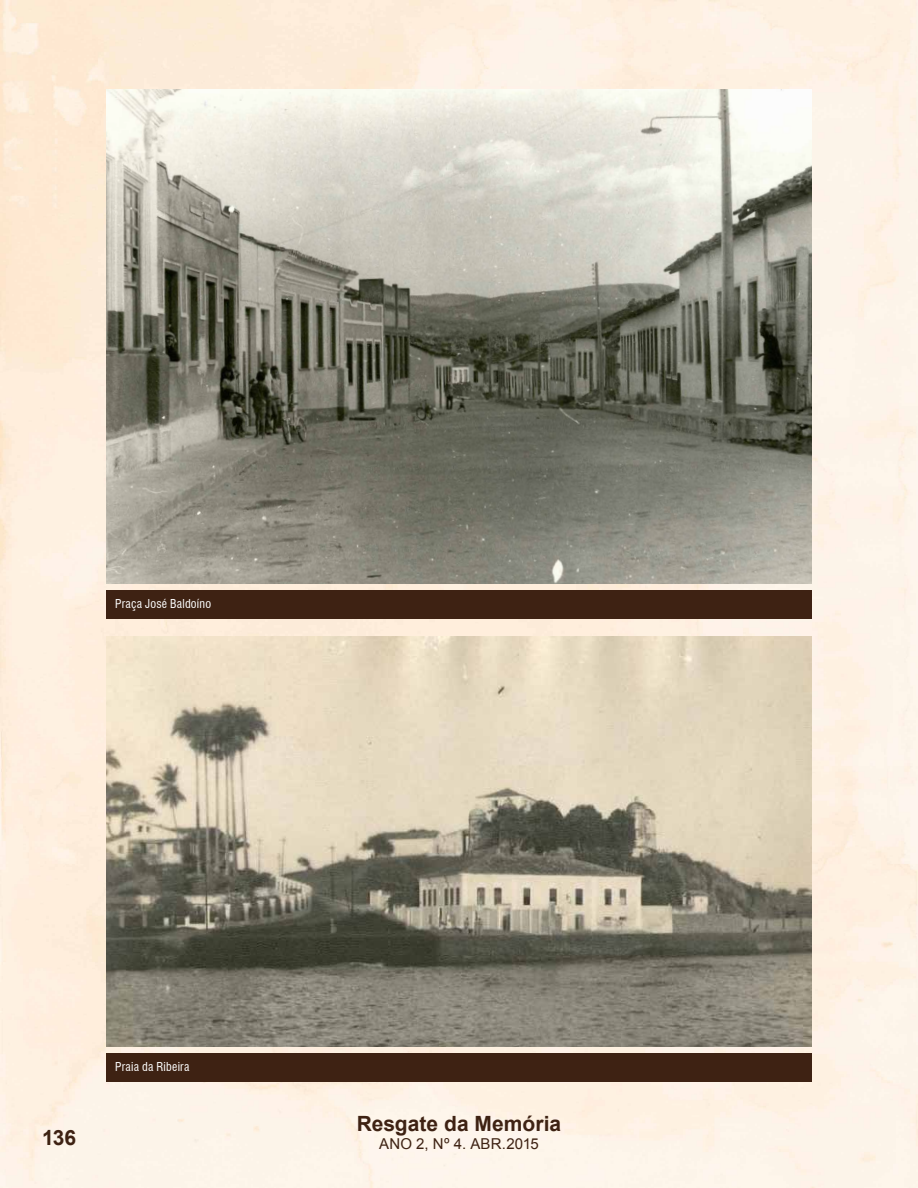
<style>
.page{position:relative;width:918px;height:1188px;background:#fff}
.page>*{position:absolute;margin:0;border:0;box-sizing:border-box;transform-origin:0 0}
.t1{font:700 21px "Arial";color:#3e2213}
.t2{font:15px "Arial";letter-spacing:.01em;color:#3e2213}
.t3{font:condensed 12px "Swiss 721 BT";letter-spacing:.02em;color:#fff}
</style>
<div class="page">
<img style="left:0;top:0;width:918px;height:1188px">
<img style="left:106px;top:89px;width:706px;height:494px">
<img style="left:106px;top:637px;width:706px;height:410px">
<div style="left:106px;top:590px;width:706px;height:28px;background:#3e2213"></div>
<div style="left:106px;top:1054px;width:706px;height:28px;background:#3e2213"></div>
<p class="t3" style="left:115px;top:596px;width:98px">Praça José Baldoíno</p>
<h1 class="t1" style="left:42px;top:1124px;width:35px">136</h1>
<p class="t3" style="left:115px;top:1060px;width:76px">Praia da Ribeira</p>
<h1 class="t1" style="left:357px;top:1110px;width:206px">Resgate da Memória</h1>
<p class="t2" style="left:379px;top:1134px;width:161px">ANO 2, Nº 4. ABR.2015</p>
</div>
